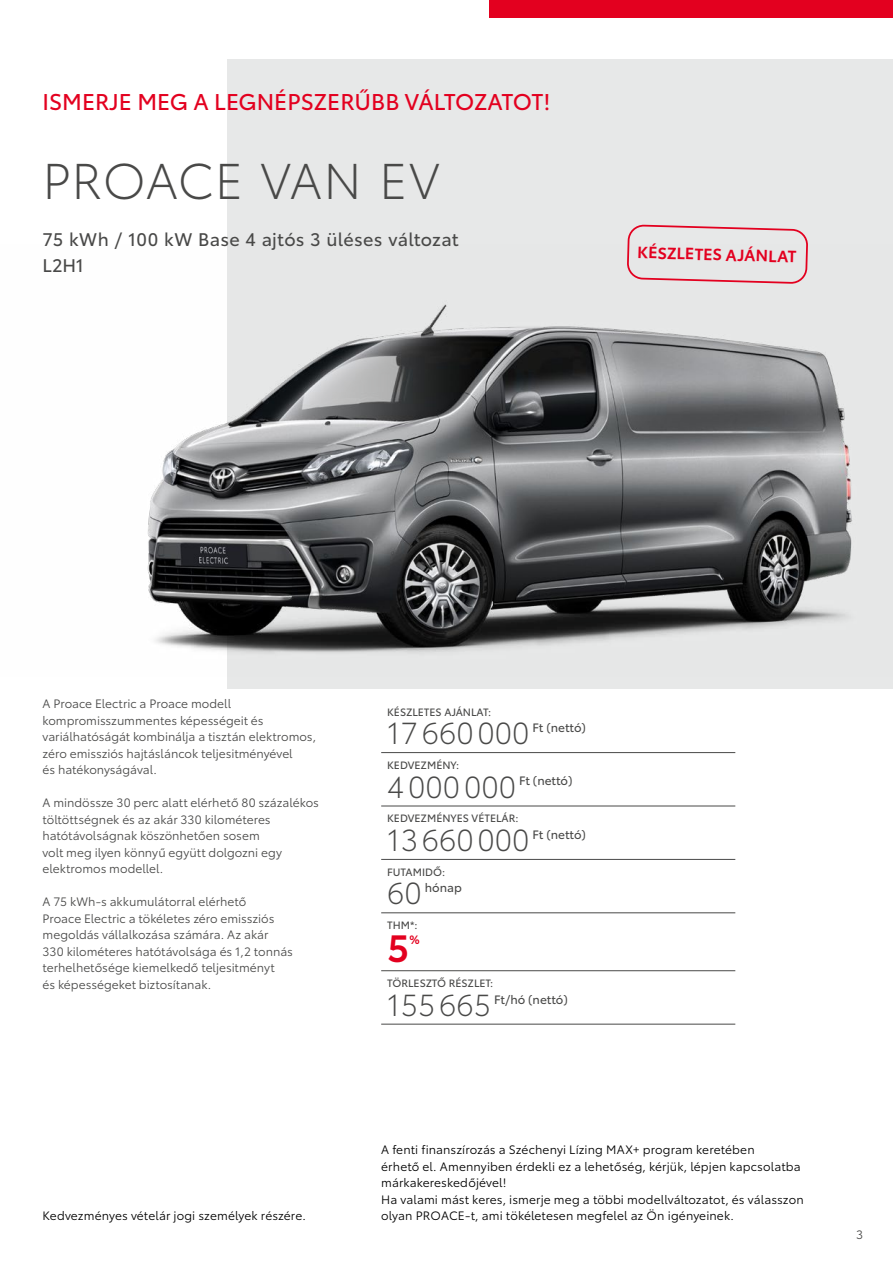
<style>
.page{position:relative;width:893px;height:1263px;background:#fff}
.page>*{position:absolute;margin:0;border:0;box-sizing:border-box;transform-origin:0 0}
.t1{font:300 49.5px "Toyota Type";letter-spacing:.005em;color:#494948}
.t2{font:600 37.5px "Toyota Type";color:#e3001f}
.t3{font:300 30px "Toyota Type";color:#494948}
.t4{font:22.5px "Toyota Type";color:#e3001f}
.t5{font:18px/25.5px "Toyota Type";letter-spacing:.015em;color:#494948}
.t6{font:600 16.05px "Toyota Type";color:#e3001f}
.t7{font:12px/16.5px "Toyota Type";color:#494948}
.t8{font:12px/16.5px "Toyota Type";letter-spacing:.01em;color:#000}
.t9{font:12px "Toyota Type";color:#494948}
.t10{font:600 12px "Toyota Type";color:#e3001f}
.t11{font:10.5px "Toyota Type";color:#494948}
</style>
<div class="page">
<div style="left:227px;top:60px;width:666px;height:629px;background:#e7e8e8"></div>
<img style="left:147px;top:244px;width:705px;height:409px">
<hr style="left:381px;top:752px;width:354px;height:1px;background:#494948">
<hr style="left:381px;top:806px;width:354px;height:1px;background:#494948">
<hr style="left:381px;top:859px;width:354px;height:1px;background:#494948">
<hr style="left:381px;top:970px;width:354px;height:1px;background:#494948">
<hr style="left:381px;top:912px;width:354px;height:1px;background:#494948">
<hr style="left:381px;top:1024px;width:354px;height:1px;background:#494948">
<svg style="left:626px;top:224px;width:181px;height:61px"></svg>
<div style="left:489px;top:0;width:404px;height:17px;background:#e3001f"></div>
<h3 class="t4" style="left:43px;top:86px;width:510px">ISMERJE MEG A LEGNÉPSZERŰBB VÁLTOZATOT!</h3>
<h1 class="t1" style="left:43px;top:145px;width:399px">PROACE VAN EV</h1>
<h3 class="t5" style="left:43px;top:226px;width:418px">75 kWh / 100 kW Base 4 ajtós 3 üléses változat<br>L2H1</h3>
<h3 class="t6" style="left:638px;top:239px;width:161px;rotate:2deg">KÉSZLETES AJÁNLAT</h3>
<p class="t7" style="left:43px;top:695px;width:275px">A Proace Electric a Proace modell kompromisszummentes képességeit és variálhatóságát kombinálja a tisztán elektromos, zéro emissziós hajtásláncok teljesitményével<br>és hatékonyságával.</p>
<p class="t7" style="left:43px;top:794px;width:278px">A mindössze 30 perc alatt elérhető 80 százalékos töltöttségnek és az akár 330 kilométeres hatótávolságnak köszönhetően sosem<br>volt meg ilyen könnyű együtt dolgozni egy elektromos modellel.</p>
<p class="t7" style="left:43px;top:893px;width:252px">A 75 kWh-s akkumulátorral elérhető<br>Proace Electric a tökéletes zéro emissziós megoldás vállalkozása számára. Az akár<br>330 kilométeres hatótávolsága és 1,2 tonnás terhelhetősége kiemelkedő teljesitményt<br>és képességeket biztosítanak.</p>
<p class="t11" style="left:387px;top:704px;width:105px">KÉSZLETES AJÁNLAT:</p>
<h3 class="t3" style="left:387px;top:711px;width:144px">17660000</h3>
<p class="t9" style="left:532px;top:719px;width:55px">Ft (nettó)</p>
<p class="t11" style="left:387px;top:757px;width:74px">KEDVEZMÉNY:</p>
<h3 class="t3" style="left:387px;top:765px;width:130px">4000000</h3>
<p class="t9" style="left:519px;top:772px;width:55px">Ft (nettó)</p>
<p class="t11" style="left:387px;top:811px;width:133px">KEDVEZMÉNYES VÉTELÁR:</p>
<h3 class="t3" style="left:387px;top:818px;width:144px">13660000</h3>
<p class="t9" style="left:532px;top:825px;width:55px">Ft (nettó)</p>
<p class="t11" style="left:387px;top:864px;width:59px">FUTAMIDŐ:</p>
<h3 class="t3" style="left:387px;top:872px;width:36px">60</h3>
<p class="t9" style="left:425px;top:879px;width:39px">hónap</p>
<p class="t11" style="left:387px;top:917px;width:32px">THM*:</p>
<h2 class="t2" style="left:387px;top:920px;width:24px">5</h2>
<p class="t10" style="left:409px;top:931px;width:12px">%</p>
<p class="t11" style="left:387px;top:975px;width:108px">TÖRLESZTŐ RÉSZLET:</p>
<h3 class="t3" style="left:387px;top:983px;width:105px">155665</h3>
<p class="t9" style="left:494px;top:990px;width:75px">Ft/hó (nettó)</p>
<p class="t8" style="left:381px;top:1141px;width:424px">A fenti finanszírozás a Széchenyi Lízing MAX+ program keretében<br>érhető el. Amennyiben érdekli ez a lehetőség, kérjük, lépjen kapcsolatba márkakereskedőjével!<br>Ha valami mást keres, ismerje meg a többi modellváltozatot, és válasszon</p>
<p class="t8" style="left:43px;top:1207px;width:265px">Kedvezményes vételár jogi személyek részére.</p>
<p class="t8" style="left:381px;top:1207px;width:354px">olyan PROACE‑t, ami tökéletesen megfelel az Ön igényeinek.</p>
<p class="t7" style="left:856px;top:1225px;width:8px">3</p>
</div>
